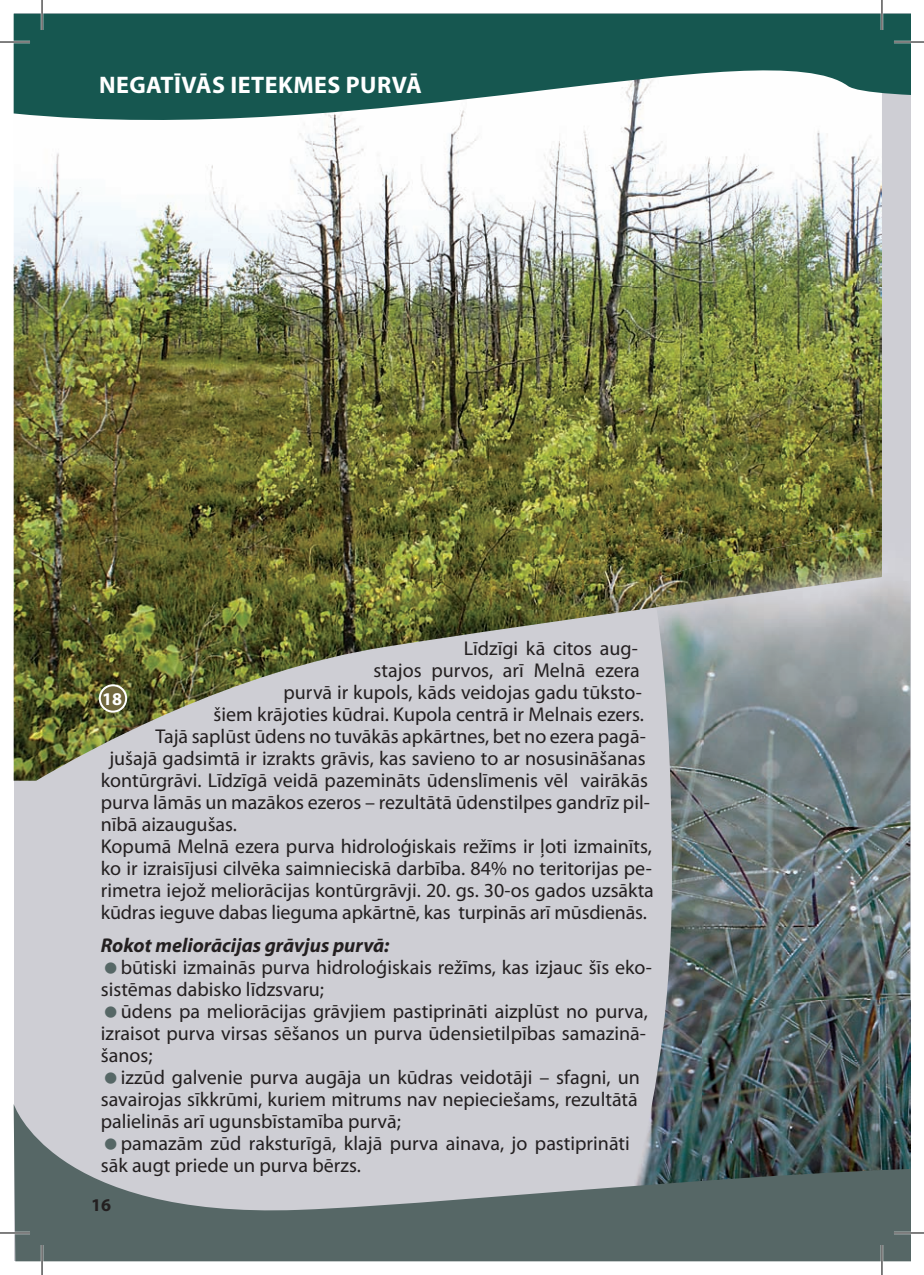
<style>
.page{position:relative;width:924px;height:1275px;background:#fff}
.page>*{position:absolute;margin:0;border:0;box-sizing:border-box;transform-origin:0 0}
.t1{font:700 24px "Myriad Pro";letter-spacing:.02em;color:#fff}
.t2{font:20px/22px "Myriad Pro";color:#231f20}
.t3{font:italic 700 20px "Myriad Pro";color:#231f20}
.t4{font:700 18px "Myriad Pro";color:#231f20}
.t5{font:700 18px "Myriad Pro";color:#fff}
</style>
<div class="page">
<div style="left:14px;top:14px;width:895px;height:1247px;background:#ceced4"></div>
<img style="left:14px;top:148px;width:867px;height:632px">
<img style="left:702px;top:527px;width:207px;height:577px">
<img style="left:633px;top:601px;width:70px;height:503px">
<img style="left:651px;top:531px;width:230px;height:76px">
<svg style="left:14px;top:1104px;width:895px;height:157px;fill:#566766"></svg>
<svg style="left:14px;top:14px;width:895px;height:134px;background:#6a938f"></svg>
<div style="left:100px;top:685px;width:26px;height:26px;background:#71683e;border-radius:50%"></div>
<div style="left:99px;top:684px;width:28px;height:28px;border:2px solid #fff;border-radius:50%"></div>
<hr style="left:0;top:41px;width:30px;height:2px;background:#fff">
<hr style="left:893px;top:41px;width:30px;height:2px;background:#fff">
<hr style="left:0;top:1231px;width:30px;height:3px;background:#fff">
<hr style="left:893px;top:1231px;width:30px;height:3px;background:#fff">
<hr style="left:41px;top:0;width:2px;height:30px;background:#fff">
<hr style="left:41px;top:1245px;width:2px;height:30px;background:#fff">
<hr style="left:880px;top:0;width:2px;height:30px;background:#fff">
<hr style="left:880px;top:1245px;width:2px;height:30px;background:#fff">
<hr style="left:0;top:42px;width:30px;height:1px;background:#000">
<hr style="left:893px;top:42px;width:30px;height:1px;background:#000">
<hr style="left:0;top:1232px;width:30px;height:1px;background:#000">
<hr style="left:893px;top:1232px;width:30px;height:1px;background:#000">
<hr style="left:42px;top:0;width:1px;height:30px;background:#000">
<hr style="left:42px;top:1245px;width:1px;height:30px;background:#000">
<hr style="left:881px;top:0;width:1px;height:30px;background:#000">
<hr style="left:881px;top:1245px;width:1px;height:30px;background:#000">
<svg style="left:105px;top:1138px;width:11px;height:11px"></svg>
<p class="t1" style="left:99px;top:70px;width:324px">NEGATĪVĀS IETEKMES PURVĀ</p>
<p class="t2" style="left:463px;top:636px;width:175px">Līdzīgi kā citos aug-</p>
<p class="t2" style="left:373px;top:658px;width:267px">stajos purvos, arī Melnā ezera</p>
<p class="t2" style="left:283px;top:680px;width:359px">purvā ir kupols, kāds veidojas gadu tūksto-</p>
<p class="t2" style="left:213px;top:702px;width:432px">šiem krājoties kūdrai. Kupola centrā ir Melnais ezers.</p>
<p class="t2" style="left:155px;top:724px;width:491px">Tajā saplūst ūdens no tuvākās apkārtnes, bet no ezera pagā-</p>
<p class="t2" style="left:109px;top:746px;width:537px">jušajā gadsimtā ir izrakts grāvis, kas savieno to ar nosusināšanas</p>
<p class="t2" style="left:101px;top:768px;width:548px">kontūrgrāvi. Līdzīgā veidā pazemināts ūdenslīmenis vēl vairākās</p>
<p class="t2" style="left:101px;top:790px;width:550px">purva lāmās un mazākos ezeros – rezultātā ūdenstilpes gandrīz pil-</p>
<p class="t2" style="left:101px;top:812px;width:138px">nībā aizaugušas.</p>
<p class="t2" style="left:101px;top:834px;width:552px">Kopumā Melnā ezera purva hidroloģiskais režīms ir ļoti izmainīts,</p>
<p class="t2" style="left:101px;top:856px;width:552px">ko ir izraisījusi cilvēka saimnieciskā darbība. 84% no teritorijas pe-</p>
<p class="t2" style="left:101px;top:878px;width:554px">rimetra iejož meliorācijas kontūrgrāvji. 20. gs. 30-os gados uzsākta</p>
<p class="t2" style="left:101px;top:900px;width:547px">kūdras ieguve dabas lieguma apkārtnē, kas turpinās arī mūsdienās.</p>
<p class="t3" style="left:101px;top:932px;width:290px">Rokot meliorācijas grāvjus purvā:</p>
<p class="t2" style="left:101px;top:956px;width:552px;text-indent:20px">būtiski izmainās purva hidroloģiskais režīms, kas izjauc šīs eko&shy;sistēmas dabisko līdzsvaru;</p>
<p class="t2" style="left:101px;top:1000px;width:548px;text-align:justify;text-indent:20px">ūdens pa meliorācijas grāvjiem pastiprināti aizplūst no purva, izraisot purva virsas sēšanos un purva ūdensietilpības samazinā&shy;šanos;</p>
<p class="t2" style="left:101px;top:1066px;width:540px;text-align:justify;text-indent:20px">izzūd galvenie purva augāja un kūdras veidotāji – sfagni, un savairojas sīkkrūmi, kuriem mitrums nav nepieciešams, rezultātā palielinās arī ugunsbīstamība purvā;</p>
<p class="t2" style="left:101px;top:1132px;width:530px;text-indent:20px">pamazām zūd raksturīgā, klajā purva ainava, jo pastiprināti sāk augt priede un purva bērzs.</p>
<p class="t4" style="left:91px;top:1193px;width:21px">16</p>
<p class="t5" style="left:102px;top:687px;width:21px">18</p>
</div>
